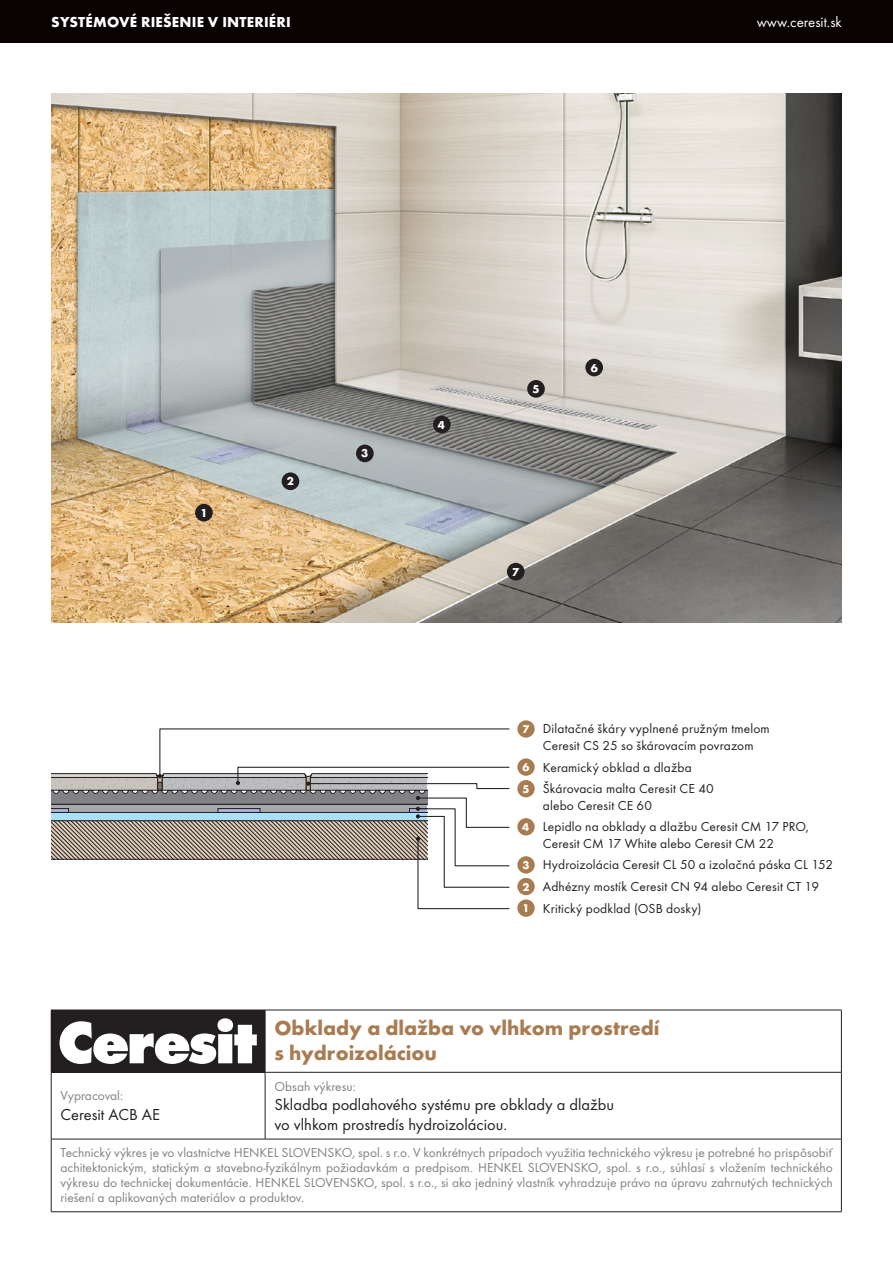
<style>
.page{position:relative;width:893px;height:1263px;background:#fff}
.page>*{position:absolute;margin:0;border:0;box-sizing:border-box;transform-origin:0 0}
.t1{font:700 21px/24.8px "Futura TOT";color:#a97b50}
.t2{font:16.5px/19.5px "Futura TOT";color:#231f20}
.t3{font:700 15px "Futura TOT";letter-spacing:.015em;color:#fff}
.t4{font:15px "Futura TOT";color:#fff}
.t5{font:13.5px/15px "Futura TOT";color:#808285;text-align:justify}
.t6{font:13.5px/21.6px "Futura TOT";letter-spacing:.01em;color:#231f20}
.t7{font:700 11.85px "Futura TOT";color:#fff}
.s1{font-weight:700;font-size:11.7px;color:#fff}
</style>
<div class="page">
<div style="left:0;top:0;width:893px;height:43px;background:#080302"></div>
<hr style="left:841px;top:1139px;width:1px;height:72px;background:#231f20">
<hr style="left:265px;top:1010px;width:577px;height:1px;background:#231f20">
<hr style="left:265px;top:1010px;width:1px;height:62px;background:#231f20">
<hr style="left:841px;top:1010px;width:1px;height:62px;background:#231f20">
<hr style="left:51px;top:1072px;width:214px;height:1px;background:#231f20">
<hr style="left:51px;top:1072px;width:1px;height:67px;background:#231f20">
<hr style="left:265px;top:1072px;width:577px;height:1px;background:#231f20">
<hr style="left:265px;top:1072px;width:1px;height:67px;background:#231f20">
<hr style="left:841px;top:1072px;width:1px;height:67px;background:#231f20">
<hr style="left:51px;top:1139px;width:214px;height:1px;background:#231f20">
<hr style="left:51px;top:1139px;width:1px;height:72px;background:#231f20">
<hr style="left:265px;top:1139px;width:577px;height:1px;background:#231f20">
<hr style="left:51px;top:1211px;width:214px;height:1px;background:#231f20">
<hr style="left:265px;top:1211px;width:577px;height:1px;background:#231f20">
<div style="left:51px;top:1010px;width:214px;height:62px;background:#231f20"></div>
<svg style="left:60px;top:1018px;width:197px;height:46px"></svg>
<img style="left:51px;top:94px;width:791px;height:529px">
<div style="left:195px;top:504px;width:18px;height:17px;background:#231f20;border-radius:50%"></div>
<div style="left:282px;top:472px;width:17px;height:18px;background:#231f20;border-radius:50%"></div>
<div style="left:356px;top:445px;width:18px;height:17px;background:#231f20;border-radius:50%"></div>
<div style="left:433px;top:416px;width:18px;height:17px;background:#231f20;border-radius:50%"></div>
<div style="left:585px;top:359px;width:18px;height:17px;background:#231f20;border-radius:50%"></div>
<div style="left:507px;top:563px;width:18px;height:17px;background:#231f20;border-radius:50%"></div>
<div style="left:527px;top:380px;width:18px;height:18px;background:#231f20;border-radius:50%"></div>
<div style="left:517px;top:720px;width:18px;height:18px;background:#a97b50;border-radius:50%"></div>
<div style="left:517px;top:758px;width:18px;height:18px;background:#a97b50;border-radius:50%"></div>
<div style="left:517px;top:780px;width:18px;height:17px;background:#a97b50;border-radius:50%"></div>
<div style="left:517px;top:818px;width:18px;height:17px;background:#a97b50;border-radius:50%"></div>
<div style="left:517px;top:856px;width:18px;height:17px;background:#a97b50;border-radius:50%"></div>
<div style="left:517px;top:878px;width:18px;height:17px;background:#a97b50;border-radius:50%"></div>
<div style="left:517px;top:899px;width:18px;height:18px;background:#a97b50;border-radius:50%"></div>
<svg style="left:51px;top:728px;width:459px;height:182px"></svg>
<p class="t3" style="left:51px;top:12px;width:241px">SYSTÉMOVÉ RIEŠENIE V INTERIÉRI</p>
<p class="t4" style="left:757px;top:13px;width:87px">www.ceresit.sk</p>
<p class="t7" style="left:200px;top:505px;width:9px">1</p>
<p class="t7" style="left:287px;top:474px;width:9px">2</p>
<p class="t7" style="left:361px;top:446px;width:9px">3</p>
<p class="t7" style="left:438px;top:417px;width:9px">4</p>
<p class="t7" style="left:532px;top:382px;width:9px">5</p>
<p class="t7" style="left:591px;top:360px;width:9px">6</p>
<p class="t7" style="left:512px;top:564px;width:9px">7</p>
<p class="t6" style="left:522px;top:720px;width:249px;line-height:16.5px;text-align:center"><span class="s1">7</span> Dilatačné škáry vyplnené pružným tmelom<br>Ceresit CS 25 so škárovacím povrazom</p>
<p class="t6" style="left:522px;top:756px;width:193px"><span class="s1">6</span> Keramický obklad a dlažba<br><span class="s1">5</span> Škárovacia malta Ceresit CE 40</p>
<p class="t6" style="left:522px;top:794px;width:288px;text-indent:21px">alebo Ceresit CE 60<br><span class="s1">4</span> Lepidlo na obklady a dlažbu Ceresit CM 17 PRO,</p>
<p class="t6" style="left:522px;top:832px;width:312px;text-indent:20px">Ceresit CM 17 White alebo Ceresit CM 22<br><span class="s1">3</span> Hydroizolácia Ceresit CL 50 a izolačná páska CL 152<br><span class="s1">2</span> Adhézny mostík Ceresit CN 94 alebo Ceresit CT 19<br><span class="s1">1</span> Kritický podklad (OSB dosky)</p>
<h1 class="t1" style="left:274px;top:1016px;width:386px">Obklady a dlažba vo vlhkom prostredí s hydroizoláciou</h1>
<p class="t5" style="left:274px;top:1078px;width:83px">Obsah výkresu:</p>
<p class="t2" style="left:274px;top:1095px;width:341px">Skladba podlahového systému pre obklady a dlažbu vo vlhkom prostredís hydroizoláciou.</p>
<p class="t5" style="left:61px;top:1145px;width:774px">Technický výkres je vo vlastníctve HENKEL SLOVENSKO, spol. s r.o. V konkrétnych prípadoch využitia technického výkresu je potrebné ho prispôsobiť achitektonickým, statickým a stavebno-fyzikálnym požiadavkám a predpisom. HENKEL SLOVENSKO, spol. s r.o., súhlasí s vložením technického výkresu do technickej dokumentácie. HENKEL SLOVENSKO, spol. s r.o., si ako jedniný vlastník vyhradzuje právo na úpravu zahrnutých technických riešení a aplikovaných materiálov a produktov.</p>
<p class="t5" style="left:61px;top:1088px;width:64px">Vypracoval:</p>
<p class="t2" style="left:61px;top:1104px;width:101px">Ceresit ACB AE</p>
</div>
